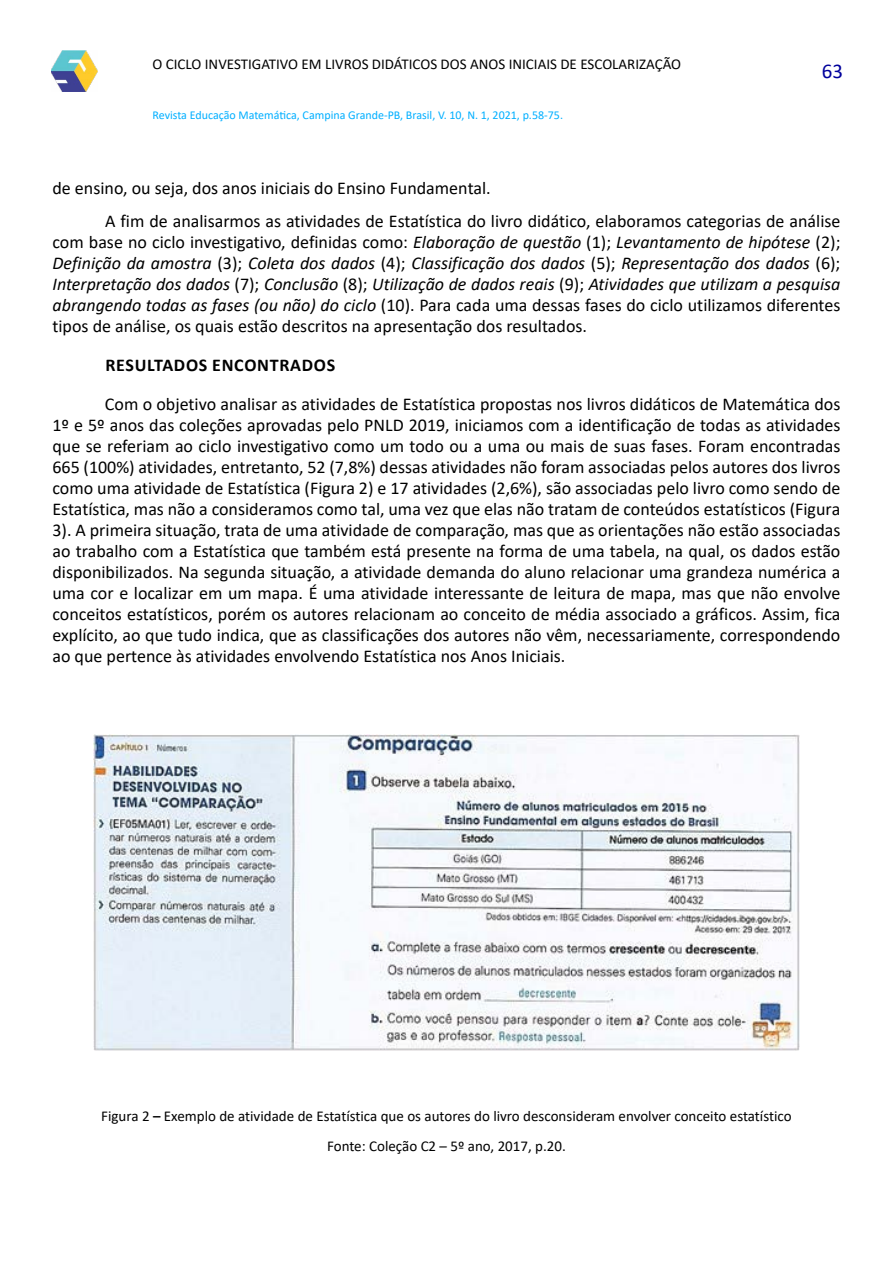
<style>
.page{position:relative;width:893px;height:1263px;background:#fff}
.page>*{position:absolute;margin:0;border:0;box-sizing:border-box;transform-origin:0 0}
.t1{font:21px "Calibri";color:#00009c}
.t2{font:18px/21px "Calibri";color:#000}
.t3{font:italic 18px/21px "Calibri";color:#000;text-align:justify}
.t4{font:700 18px "Calibri";letter-spacing:.04em;color:#000}
.t5{font:15px/30px "Calibri";color:#000;text-align:center}
.t6{font:12px "Calibri";color:#00afff}
.s1{font-style:normal}
.s2{font-weight:700}
</style>
<div class="page">
<img style="left:51px;top:51px;width:47px;height:41px">
<img style="left:93px;top:734px;width:707px;height:317px">
<p class="t5" style="left:152px;top:49px;width:530px">O CICLO INVESTIGATIVO EM LIVROS DIDÁTICOS DOS ANOS INICIAIS DE ESCOLARIZAÇÃO</p>
<p class="t6" style="left:152px;top:107px;width:412px">Revista Educação Matemática, Campina Grande-PB, Brasil, V. 10, N. 1, 2021, p.58-75.</p>
<p class="t1" style="left:822px;top:56px;width:23px">63</p>
<p class="t2" style="left:105px;top:171px;width:737px;line-height:33px;text-indent:-53px">de ensino, ou seja, dos anos iniciais do Ensino Fundamental.<br>A fim de analisarmos as atividades de Estatística do livro didático, elaboramos categorias de análise</p>
<p class="t3" style="left:52px;top:230px;width:789px"><span class="s1">com base no ciclo investigativo, definidas como:</span> Elaboração de questão <span class="s1">(1);</span> Levantamento de hipótese <span class="s1">(2); </span>Definição da amostra <span class="s1">(3);</span> Coleta dos dados <span class="s1">(4);</span> Classificação dos dados <span class="s1">(5);</span> Representação dos dados <span class="s1">(6); </span>Interpretação dos dados <span class="s1">(7);</span> Conclusão <span class="s1">(8);</span> Utilização de dados reais <span class="s1">(9);</span> Atividades que utilizam a pesquisa abrangendo todas as fases (ou não) do ciclo <span class="s1">(10). Para cada uma dessas fases do ciclo utilizamos diferentes tipos de análise, os quais estão descritos na apresentação dos resultados.</span></p>
<p class="t4" style="left:105px;top:352px;width:231px">RESULTADOS ENCONTRADOS</p>
<p class="t2" style="left:52px;top:393px;width:789px;text-align:justify;text-indent:53px">Com o objetivo analisar as atividades de Estatística propostas nos livros didáticos de Matemática dos 1º e 5º anos das coleções aprovadas pelo PNLD 2019, iniciamos com a identificação de todas as atividades que se referiam ao ciclo investigativo como um todo ou a uma ou mais de suas fases. Foram encontradas 665 (100%) atividades, entretanto, 52 (7,8%) dessas atividades não foram associadas pelos autores dos livros como uma atividade de Estatística (Figura 2) e 17 atividades (2,6%), são associadas pelo livro como sendo de Estatística, mas não a consideramos como tal, uma vez que elas não tratam de conteúdos estatísticos (Figura 3). A primeira situação, trata de uma atividade de comparação, mas que as orientações não estão associadas ao trabalho com a Estatística que também está presente na forma de uma tabela, na qual, os dados estão disponibilizados. Na segunda situação, a atividade demanda do aluno relacionar uma grandeza numérica a uma cor e localizar em um mapa. É uma atividade interessante de leitura de mapa, mas que não envolve conceitos estatísticos, porém os autores relacionam ao conceito de média associado a gráficos. Assim, fica explícito, ao que tudo indica, que as classificações dos autores não vêm, necessariamente, correspondendo ao que pertence às atividades envolvendo Estatística nos Anos Iniciais.</p>
<p class="t5" style="left:101px;top:1100px;width:692px">Figura 2 <span class="s2">–</span> Exemplo de atividade de Estatística que os autores do livro desconsideram envolver conceito estatístico<br>Fonte: Coleção C2 – 5º ano, 2017, p.20.</p>
</div>
